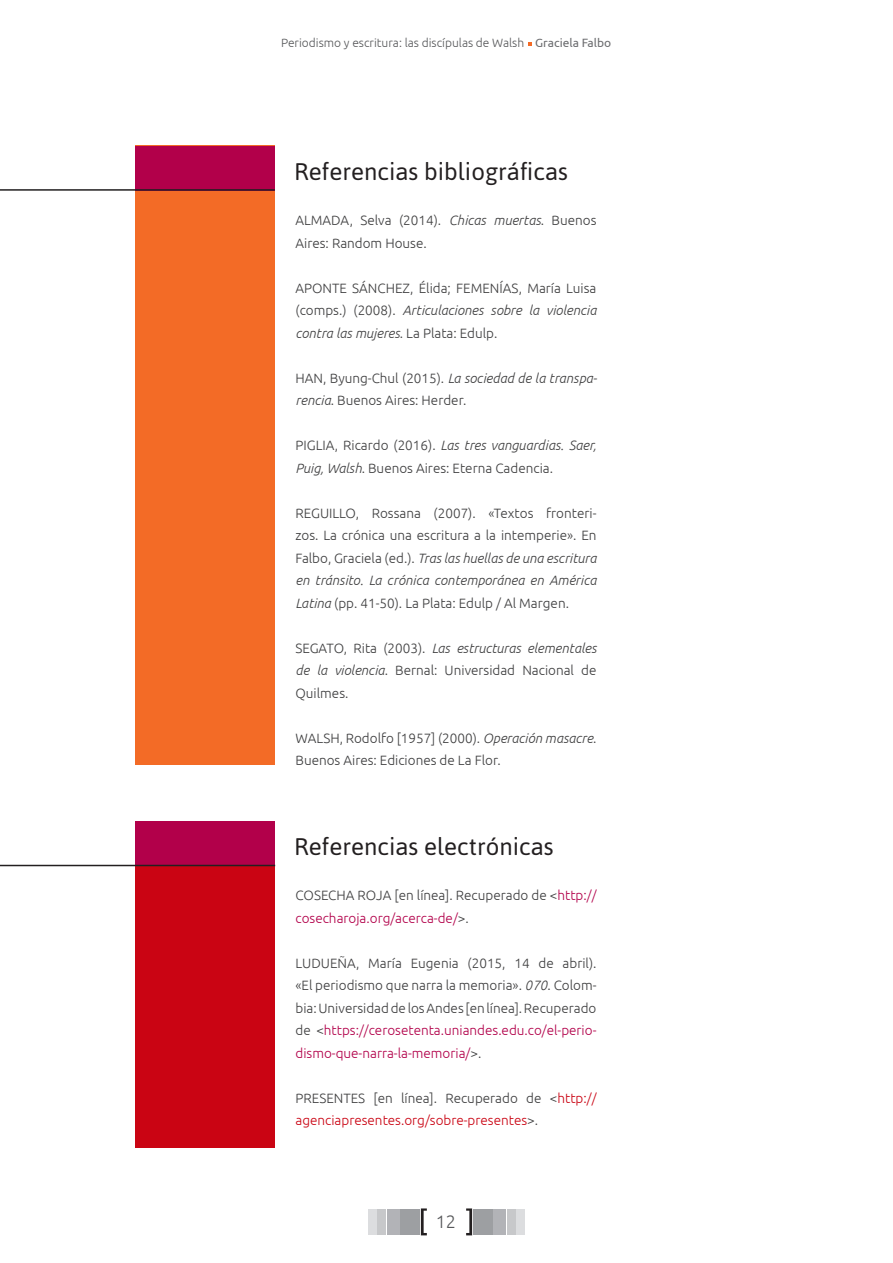
<style>
.page{position:relative;width:893px;height:1263px;background:#fff}
.page>*{position:absolute;margin:0;border:0;box-sizing:border-box;transform-origin:0 0}
.titulo1{font:24px "Asap";color:#231f20}
.t1{font:300 18px "Ubuntu";color:#57585a}
.bibliografia{font:300 13.5px/22.5px "Ubuntu";color:#3e3e3f}
.bibliografia-2{font:300 13.5px/22.5px "Ubuntu";color:#ca0413}
.t2{font:300 12px "Ubuntu";color:#57585a}
.s1{font-weight:400;color:#6c6d70}
.s2{font-style:italic}
.s3{color:#b2004a}
.s4{color:#3e3e3f}
</style>
<div class="page">
<svg style="left:528px;top:42px;width:4px;height:4px"></svg>
<div style="left:369px;top:1209px;width:8px;height:25px;background:#dcdddf"></div>
<div style="left:516px;top:1209px;width:8px;height:25px;background:#dcdddf"></div>
<div style="left:378px;top:1209px;width:8px;height:25px;background:#c7c8ca"></div>
<div style="left:507px;top:1209px;width:8px;height:25px;background:#c7c8ca"></div>
<div style="left:387px;top:1209px;width:13px;height:25px;background:#b2b3b7"></div>
<div style="left:493px;top:1209px;width:13px;height:25px;background:#b2b3b7"></div>
<div style="left:400px;top:1209px;width:20px;height:25px;background:#9d9fa2"></div>
<div style="left:473px;top:1209px;width:20px;height:25px;background:#9d9fa2"></div>
<svg style="left:421px;top:1208px;width:6px;height:27px"></svg>
<svg style="left:466px;top:1208px;width:6px;height:27px"></svg>
<div style="left:135px;top:146px;width:140px;height:619px;background:#f36b26"></div>
<div style="left:135px;top:146px;width:140px;height:45px;background:#b2004a"></div>
<hr style="left:0;top:189px;width:275px;height:2px;background:#231f20">
<div style="left:135px;top:865px;width:140px;height:283px;background:#ca0413"></div>
<div style="left:135px;top:821px;width:140px;height:45px;background:#b2004a"></div>
<hr style="left:0;top:865px;width:275px;height:1px;background:#231f20">
<p class="t2" style="left:281px;top:36px;width:332px">Periodismo y escritura: las discípulas de Walsh <span class="s1">Graciela Falbo</span></p>
<p class="titulo1" style="left:294px;top:156px;width:276px">Referencias bibliográficas</p>
<p class="bibliografia" style="left:296px;top:209px;width:302px">ALMADA, Selva (2014). <span class="s2">Chicas muertas</span>. Buenos<br>Aires: Random House.</p>
<p class="bibliografia" style="left:296px;top:276px;width:302px;text-align:justify">APONTE SÁNCHEZ, Élida; FEMENÍAS, María Luisa (comps.) (2008). <span class="s2">Articulaciones sobre la violencia contra las mujeres</span>. La Plata: Edulp.</p>
<p class="bibliografia" style="left:295px;top:366px;width:303px">HAN, Byung-Chul (2015). <span class="s2">La sociedad de la transpa&shy;rencia</span>. Buenos Aires: Herder.</p>
<p class="bibliografia" style="left:295px;top:434px;width:302px">PIGLIA, Ricardo (2016). <span class="s2">Las tres vanguardias. Saer,<br>Puig, Walsh</span>. Buenos Aires: Eterna Cadencia.</p>
<p class="bibliografia" style="left:295px;top:501px;width:302px;text-align:justify">REGUILLO, Rossana (2007). «Textos fronteri&shy;zos. La crónica una escritura a la intemperie». En Falbo, Graciela (ed.). <span class="s2">Tras las huellas de una escritura en tránsito. La crónica contemporánea en América Latina</span> (pp. 41-50). La Plata: Edulp / Al Margen.</p>
<p class="bibliografia" style="left:295px;top:636px;width:302px;text-align:justify">SEGATO, Rita (2003). <span class="s2">Las estructuras elementales de la violencia</span>. Bernal: Universidad Nacional de Quilmes.</p>
<p class="bibliografia" style="left:295px;top:726px;width:302px">WALSH, Rodolfo [1957] (2000). <span class="s2">Operación masacre</span>.<br>Buenos Aires: Ediciones de La Flor.</p>
<p class="titulo1" style="left:294px;top:831px;width:261px">Referencias electrónicas</p>
<p class="bibliografia" style="left:295px;top:884px;width:302px">COSECHA ROJA [en línea]. Recuperado de &lt;<span class="s3">http:// cosecharoja.org/acerca-de/</span>&gt;.</p>
<p class="bibliografia" style="left:295px;top:951px;width:302px;text-align:justify">LUDUEÑA, María Eugenia (2015, 14 de abril). «El periodismo que narra la memoria». <span class="s2">070</span>. Colom&shy;bia: Universidad de los Andes [en línea]. Recuperado de &lt;<span class="s3">https://cerosetenta.uniandes.edu.co/el-perio&shy;dismo-que-narra-la-memoria/</span>&gt;.</p>
<p class="bibliografia-2" style="left:295px;top:1086px;width:302px"><span class="s4">PRESENTES [en línea]. Recuperado de &lt;</span>http:// agenciapresentes.org/sobre-presentes<span class="s4">&gt;.</span></p>
<h2 class="t1" style="left:436px;top:1211px;width:22px">12</h2>
</div>
